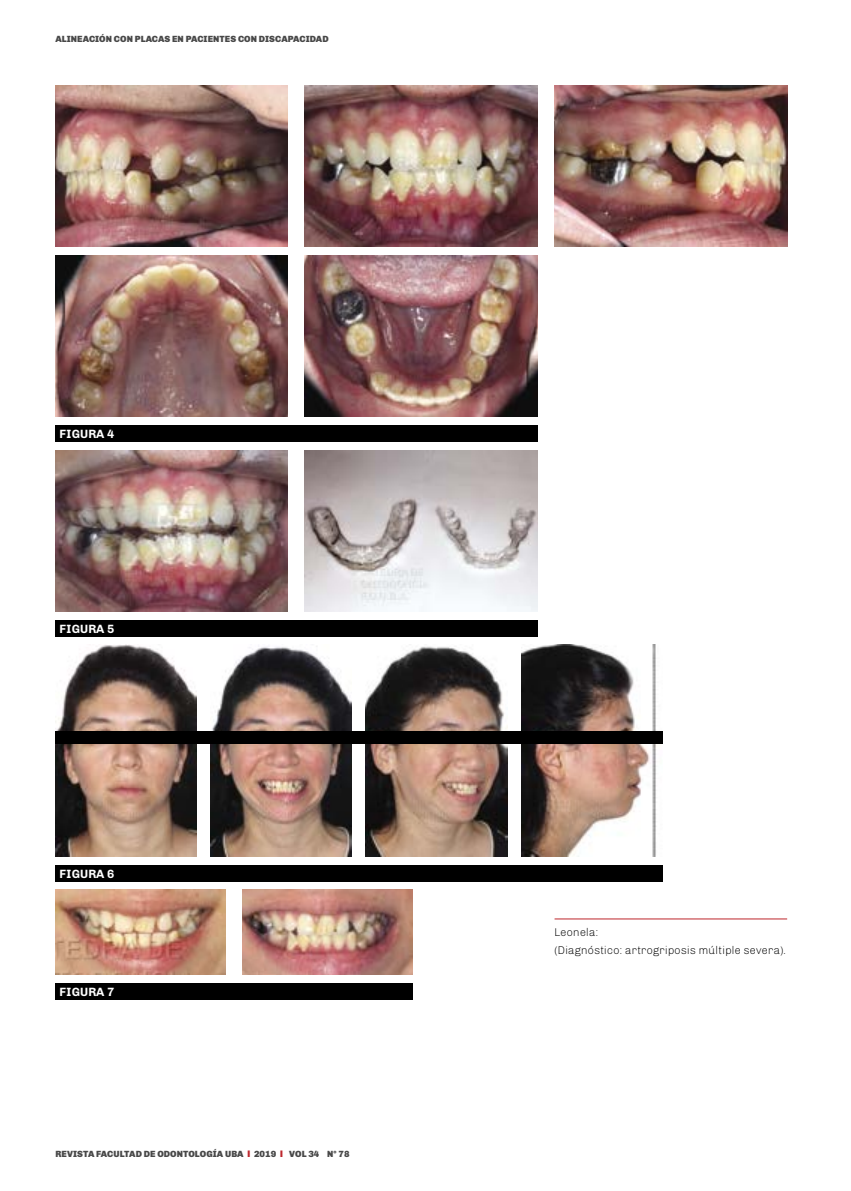
<style>
.page{position:relative;width:851px;height:1191px;background:#fff}
.page>*{position:absolute;margin:0;border:0;box-sizing:border-box;transform-origin:0 0}
.t1{font:700 12px "Chivo";color:#fff}
.t2{font:300 11.25px/18px "Chivo";color:#000}
.t3{font:900 9px "Chivo";letter-spacing:.01em;color:#484848}
.s1{font-family:"Arial";color:#bd262c}
</style>
<div class="page">
<img style="left:55px;top:450px;width:233px;height:161px">
<img style="left:305px;top:450px;width:232px;height:161px">
<div style="left:55px;top:620px;width:482px;height:16px;background:#000"></div>
<img style="left:55px;top:889px;width:170px;height:85px">
<img style="left:242px;top:889px;width:170px;height:85px">
<div style="left:55px;top:983px;width:357px;height:16px;background:#000"></div>
<img style="left:55px;top:255px;width:233px;height:162px">
<img style="left:305px;top:255px;width:232px;height:162px">
<div style="left:55px;top:425px;width:482px;height:16px;background:#000"></div>
<img style="left:55px;top:85px;width:233px;height:162px">
<img style="left:305px;top:85px;width:232px;height:162px">
<img style="left:554px;top:85px;width:233px;height:162px">
<img style="left:55px;top:645px;width:141px;height:211px">
<img style="left:210px;top:646px;width:142px;height:210px">
<img style="left:366px;top:646px;width:141px;height:210px">
<img style="left:521px;top:645px;width:141px;height:211px">
<div style="left:55px;top:865px;width:607px;height:16px;background:#000"></div>
<hr style="left:554px;top:918px;width:233px;height:1px;background:#bd262c">
<div style="left:55px;top:731px;width:607px;height:12px;background:#000"></div>
<p class="t3" style="left:55px;top:34px;width:275px">ALINEACIÓN CON PLACAS EN PACIENTES CON DISCAPACIDAD</p>
<h1 class="t1" style="left:60px;top:427px;width:56px">FIGURA 4</h1>
<h1 class="t1" style="left:60px;top:621px;width:56px">FIGURA 5</h1>
<h1 class="t1" style="left:60px;top:866px;width:56px">FIGURA 6</h1>
<h1 class="t1" style="left:60px;top:984px;width:56px">FIGURA 7</h1>
<p class="t3" style="left:55px;top:1148px;width:296px">REVISTA FACULTAD DE ODONTOLOGÍA UBA <span class="s1">I</span> 2019 <span class="s1">I</span> VOL 34 N° 78</p>
<p class="t2" style="left:554px;top:923px;width:233px">Leonela:<br>(Diagnóstico: artrogriposis múltiple severa).</p>
</div>
